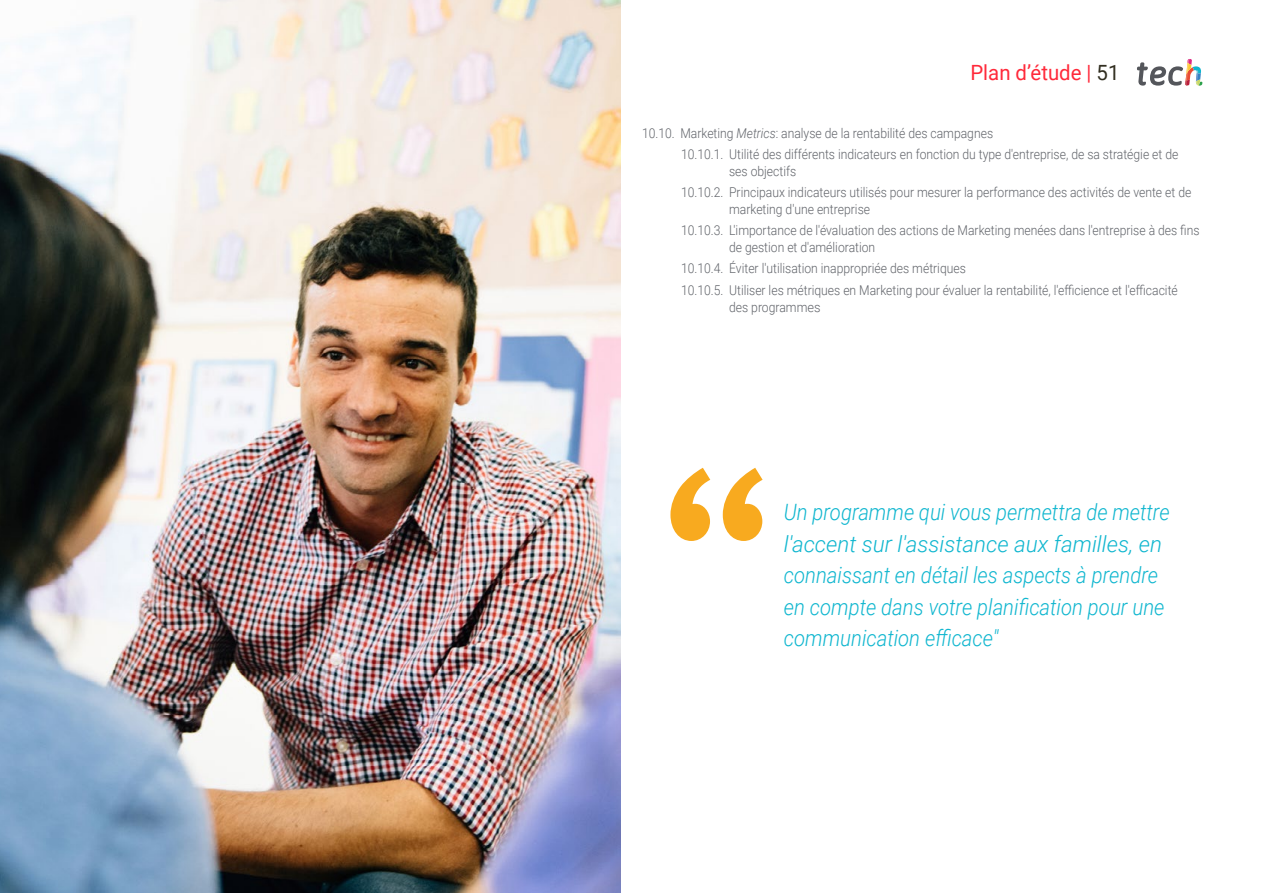
<style>
.page{position:relative;width:1263px;height:893px;background:#fff}
.page>*{position:absolute;margin:0;border:0;box-sizing:border-box;transform-origin:0 0}
.t1{font:italic 300 22.5px/31.5px "Roboto";color:#0fb6cf;scale:.9 1}
.t2{font:21px "Roboto";color:#ff293a}
.t3{font:300 13.5px/21.1px "Roboto";color:#61646a;scale:.9 1}
.s1{color:#312e20}
.s2{font-style:italic}
</style>
<div class="page">
<svg style="left:1137px;top:59px;width:65px;height:27px"></svg>
<svg style="left:670px;top:468px;width:93px;height:73px"></svg>
<img style="left:0;top:0;width:621px;height:893px">
<h2 class="t2" style="left:970px;top:57px;width:151px">Plan d’étude | <span class="s1">51</span></h2>
<p class="t3" style="left:681px;top:122px;width:554px;text-indent:-39px">10.10. Marketing <span class="s2">Metrics</span>: analyse de la rentabilité des campagnes<br>10.10.1. Utilité des différents indicateurs en fonction du type d'entreprise, de sa stratégie et de</p>
<p class="t3" style="left:681px;top:160px;width:568px;text-indent:48px">ses objectifs<br>10.10.2. Principaux indicateurs utilisés pour mesurer la performance des activités de vente et de</p>
<p class="t3" style="left:681px;top:198px;width:578px;text-indent:48px">marketing d'une entreprise<br>10.10.3. L'importance de l'évaluation des actions de Marketing menées dans l'entreprise à des fins</p>
<p class="t3" style="left:681px;top:236px;width:553px;text-indent:48px">de gestion et d'amélioration<br>10.10.4. Éviter l'utilisation inappropriée des métriques<br>10.10.5. Utiliser les métriques en Marketing pour évaluer la rentabilité, l'efficience et l'efficacité</p>
<p class="t3" style="left:729px;top:296px;width:103px">des programmes</p>
<h1 class="t1" style="left:784px;top:496px;width:430px">Un programme qui vous permettra de mettre l'accent sur l'assistance aux familles, en connaissant en détail les aspects à prendre en compte dans votre planification pour une communication efficace"</h1>
</div>
